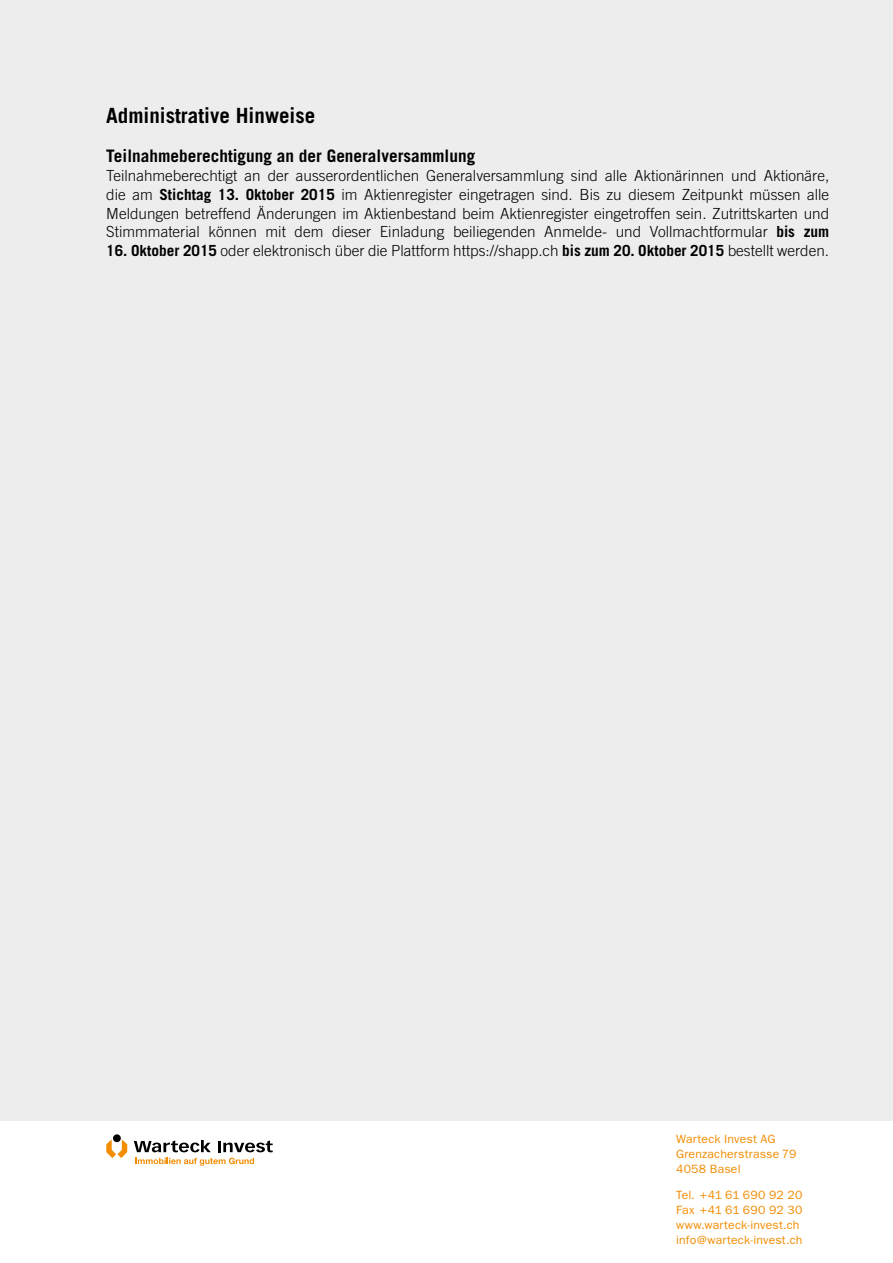
<style>
.page{position:relative;width:893px;height:1263px;background:#fff}
.page>*{position:absolute;margin:0;border:0;box-sizing:border-box;transform-origin:0 0}
.t1{font:700 21px "Trade Gothic";color:#000}
.t2{font:700 17.25px "Trade Gothic";color:#000}
.t3{font:300 15.3px/18.8px "Trade Gothic";color:#000;text-align:justify}
.t4{font:12px/15px "Franklin Gothic";letter-spacing:.015em;color:#f28c00}
.s1{font-weight:700}
</style>
<div class="page">
<div style="left:0;top:0;width:893px;height:1120px;background:#ededed"></div>
<svg style="left:106px;top:1139px;width:21px;height:19px"></svg>
<div style="left:113px;top:1134px;width:8px;height:8px;background:#000;border-radius:50%"></div>
<svg style="left:134px;top:1140px;width:139px;height:26px"></svg>
<h1 class="t1" style="left:106px;top:102px;width:210px">Administrative Hinweise</h1>
<p class="t2" style="left:106px;top:146px;width:370px">Teilnahmeberechtigung an der Generalversammlung</p>
<p class="t3" style="left:106px;top:166px;width:724px">Teilnahmeberechtigt an der ausserordentlichen Generalversammlung sind alle Aktionärinnen und Aktionäre, die am <span class="s1">Stichtag 13. Oktober 2015</span> im Aktienregister eingetragen sind. Bis zu diesem Zeitpunkt müssen alle Meldungen betreffend Änderungen im Aktienbestand beim Aktienregister eingetroffen sein. Zutrittskarten und Stimmmaterial können mit dem dieser Einladung beiliegenden Anmelde- und Vollmachtformular <span class="s1">bis zum</span></p>
<p class="t3" style="left:106px;top:241px;width:724px"><span class="s1">16. Oktober 2015</span> oder elektronisch über die Plattform https://shapp.ch <span class="s1">bis zum 20. Oktober 2015</span> bestellt werden.</p>
<p class="t4" style="left:676px;top:1132px;width:122px">Warteck Invest AG<br>Grenzacherstrasse 79<br>4058 Basel</p>
<p class="t4" style="left:676px;top:1187px;width:128px">Tel. +41 61 690 92 20<br>Fax +41 61 690 92 30 www.warteck-invest.ch info@warteck-invest.ch</p>
</div>
